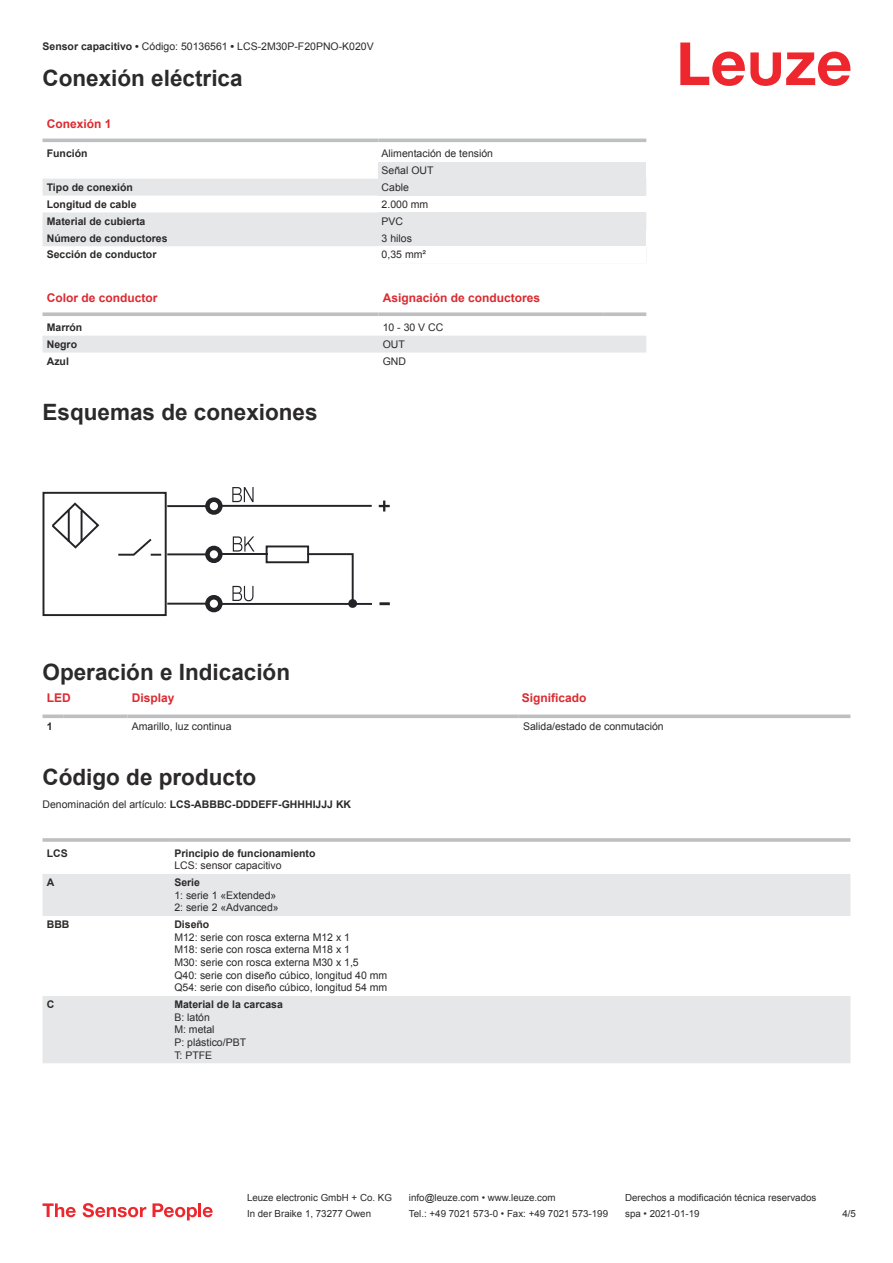
<style>
.page{position:relative;width:893px;height:1263px;background:#fff}
.page>*{position:absolute;margin:0;border:0;box-sizing:border-box;transform-origin:0 0}
.t1{font:700 22.5px "Arial";color:#2b292a}
.t2{font:700 12px "Arial";color:#db2a30}
.t3{font:10.5px/12.6px "Arial";color:#2b292a}
.t4{font:700 10.5px "Arial";color:#2b292a}
.t5{font:9.75px "Arial";color:#2b292a}
.s1{font-weight:700}
.s2{font-weight:400}
</style>
<div class="page">
<svg style="left:680px;top:43px;width:170px;height:43px"></svg>
<svg style="left:43px;top:138px;width:603px;height:1px"></svg>
<svg style="left:43px;top:179px;width:335px;height:67px;fill:#e6e7e9"></svg>
<hr style="left:43px;top:139px;width:335px;height:3px;background:#bdbfc1">
<hr style="left:378px;top:139px;width:268px;height:3px;background:#bdbfc1">
<div style="left:378px;top:162px;width:268px;height:17px;background:#e6e7e9"></div>
<div style="left:378px;top:179px;width:268px;height:17px;background:#e6e7e9"></div>
<div style="left:378px;top:212px;width:268px;height:17px;background:#e6e7e9"></div>
<div style="left:378px;top:229px;width:268px;height:17px;background:#e6e7e9"></div>
<div style="left:43px;top:336px;width:603px;height:17px;background:#e6e7e9"></div>
<svg style="left:43px;top:312px;width:335px;height:4px"></svg>
<svg style="left:378px;top:312px;width:226px;height:4px"></svg>
<svg style="left:604px;top:312px;width:42px;height:4px"></svg>
<svg style="left:43px;top:714px;width:21px;height:4px"></svg>
<svg style="left:64px;top:714px;width:64px;height:4px"></svg>
<svg style="left:128px;top:714px;width:391px;height:4px;background:#c5c7c9"></svg>
<svg style="left:519px;top:714px;width:331px;height:4px"></svg>
<svg style="left:43px;top:874px;width:807px;height:189px;fill:#e6e7e9"></svg>
<hr style="left:43px;top:838px;width:127px;height:4px;background:#bdbfc1">
<hr style="left:170px;top:838px;width:680px;height:4px;background:#c5c7c9">
<svg style="left:43px;top:1203px;width:33px;height:14px"></svg>
<svg style="left:83px;top:1203px;width:63px;height:14px"></svg>
<svg style="left:153px;top:1203px;width:44px;height:17px"></svg>
<hr style="left:198px;top:1203px;width:3px;height:14px;background:#ed272d">
<svg style="left:203px;top:1207px;width:10px;height:10px"></svg>
<svg style="left:43px;top:487px;width:347px;height:129px"></svg>
<p class="t3" style="left:43px;top:41px;width:333px"><span class="s1">Sensor capacitivo •</span> Código: 50136561 <span class="s1">•</span> LCS-2M30P-F20PNO-K020V</p>
<h1 class="t1" style="left:43px;top:69px;width:202px">Conexión eléctrica</h1>
<p class="t2" style="left:47px;top:119px;width:66px">Conexión 1</p>
<p class="t4" style="left:47px;top:149px;width:42px">Función</p>
<p class="t3" style="left:382px;top:146px;width:113px;line-height:17px">Alimentación de tensión<br>Señal OUT</p>
<p class="t4" style="left:47px;top:183px;width:88px">Tipo de conexión</p>
<p class="t3" style="left:382px;top:182px;width:29px">Cable</p>
<p class="t4" style="left:47px;top:200px;width:91px">Longitud de cable</p>
<p class="t3" style="left:382px;top:199px;width:48px">2.000 mm</p>
<p class="t4" style="left:47px;top:217px;width:100px">Material de cubierta</p>
<p class="t3" style="left:382px;top:216px;width:23px">PVC</p>
<p class="t4" style="left:47px;top:234px;width:122px">Número de conductores</p>
<p class="t3" style="left:382px;top:233px;width:32px">3 hilos</p>
<p class="t4" style="left:47px;top:251px;width:111px">Sección de conductor</p>
<p class="t3" style="left:382px;top:249px;width:46px">0,35 mm²</p>
<p class="t2" style="left:47px;top:293px;width:112px">Color de conductor</p>
<p class="t2" style="left:383px;top:293px;width:159px">Asignación de conductores</p>
<p class="t4" style="left:47px;top:323px;width:37px">Marrón</p>
<p class="t3" style="left:383px;top:322px;width:62px">10 - 30 V CC</p>
<p class="t4" style="left:47px;top:340px;width:32px">Negro</p>
<p class="t3" style="left:383px;top:339px;width:24px">OUT</p>
<p class="t4" style="left:47px;top:357px;width:24px">Azul</p>
<p class="t3" style="left:383px;top:356px;width:25px">GND</p>
<h1 class="t1" style="left:43px;top:403px;width:277px">Esquemas de conexiones</h1>
<h1 class="t1" style="left:43px;top:663px;width:249px">Operación e Indicación</h1>
<p class="t2" style="left:47px;top:693px;width:25px">LED</p>
<p class="t2" style="left:132px;top:693px;width:44px">Display</p>
<p class="t2" style="left:522px;top:693px;width:66px">Significado</p>
<p class="t4" style="left:47px;top:722px;width:7px">1</p>
<p class="t3" style="left:132px;top:721px;width:101px">Amarillo, luz continua</p>
<p class="t3" style="left:523px;top:721px;width:142px">Salida/estado de conmutación</p>
<h1 class="t1" style="left:43px;top:768px;width:215px">Código de producto</h1>
<p class="t4" style="left:43px;top:800px;width:310px"><span class="s2">Denominación del artículo:</span> LCS-ABBBC-DDDEFF-GHHHIJJJ KK</p>
<p class="t4" style="left:47px;top:849px;width:22px">LCS</p>
<p class="t4" style="left:174px;top:849px;width:143px">Principio de funcionamiento</p>
<p class="t3" style="left:174px;top:860px;width:109px">LCS: sensor capacitivo</p>
<p class="t4" style="left:47px;top:878px;width:9px">A</p>
<p class="t4" style="left:174px;top:878px;width:27px">Serie</p>
<p class="t3" style="left:174px;top:890px;width:106px">1: serie 1 «Extended»<br>2: serie 2 «Advanced»</p>
<p class="t4" style="left:47px;top:920px;width:24px">BBB</p>
<p class="t4" style="left:174px;top:920px;width:37px">Diseño</p>
<p class="t3" style="left:174px;top:932px;width:215px">M12: serie con rosca externa M12 x 1<br>M18: serie con rosca externa M18 x 1<br>M30: serie con rosca externa M30 x 1,5<br>Q40: serie con diseño cúbico, longitud 40 mm Q54: serie con diseño cúbico, longitud 54 mm</p>
<p class="t4" style="left:47px;top:1000px;width:9px">C</p>
<p class="t4" style="left:174px;top:1000px;width:110px">Material de la carcasa</p>
<p class="t3" style="left:174px;top:1012px;width:73px">B: latón<br>M: metal<br>P: plástico/PBT<br>T: PTFE</p>
<p class="t5" style="left:247px;top:1194px;width:146px">Leuze electronic GmbH + Co. KG</p>
<p class="t5" style="left:409px;top:1194px;width:148px">info@leuze.com • www.leuze.com</p>
<p class="t5" style="left:625px;top:1194px;width:193px">Derechos a modificación técnica reservados</p>
<p class="t5" style="left:247px;top:1210px;width:126px">In der Braike 1, 73277 Owen</p>
<p class="t5" style="left:409px;top:1210px;width:201px">Tel.: +49 7021 573-0 • Fax: +49 7021 573-199</p>
<p class="t5" style="left:625px;top:1210px;width:76px">spa • 2021-01-19</p>
<p class="t5" style="left:842px;top:1210px;width:15px">4 /5</p>
</div>
